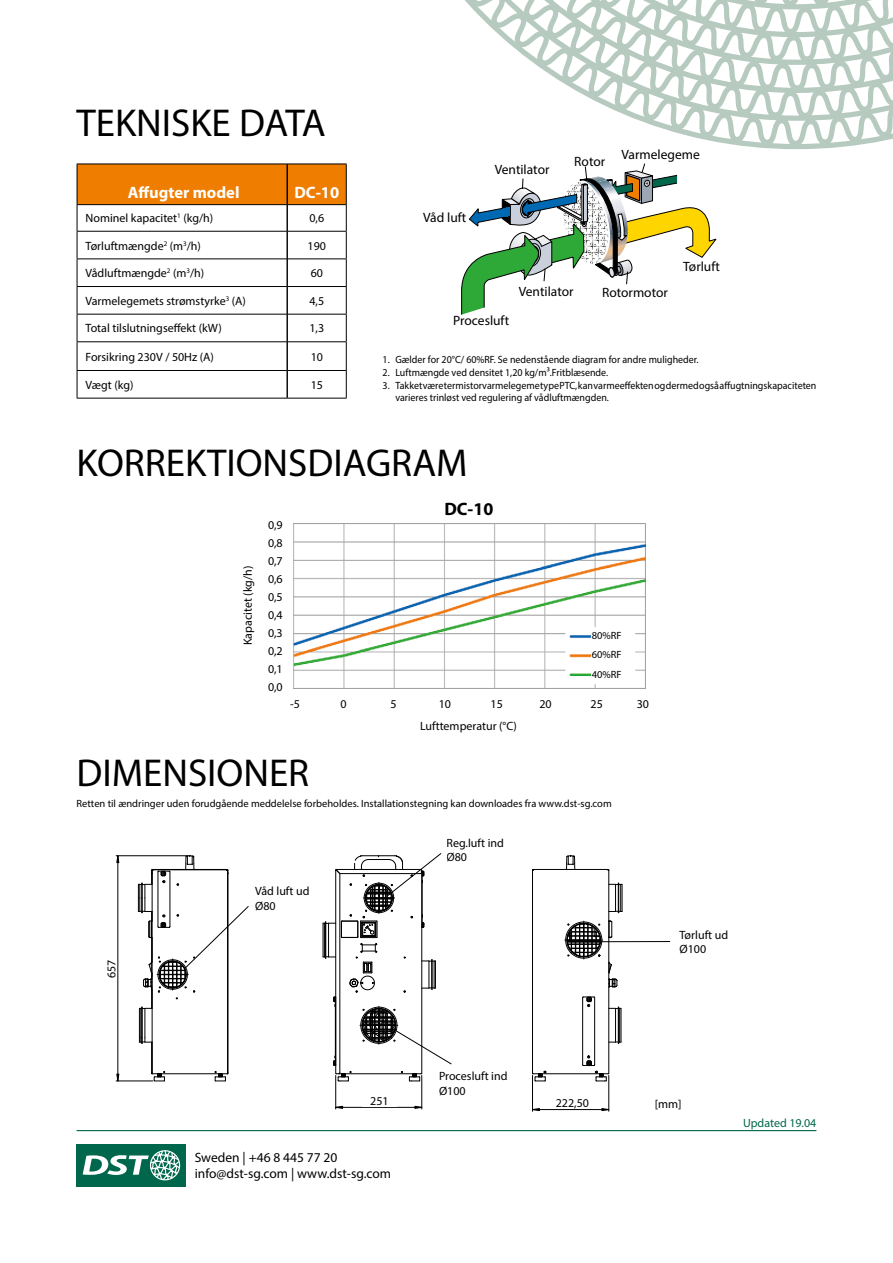
<style>
.page{position:relative;width:893px;height:1263px;background:#fff}
.page>*{position:absolute;margin:0;border:0;box-sizing:border-box;transform-origin:0 0}
.t1{font:39px "Myriad Pro";color:#000}
.t2{font:700 18px "Myriad Pro";color:#000}
.t3{font:700 16.5px "Myriad Pro";color:#fff}
.t4{font:13.5px/16.2px "Myriad Pro";color:#000}
.t5{font:12px/18px "Myriad Pro";color:#000}
.t6{font:12px "Myriad Pro";color:#00674b}
.t7{font:10.5px/12.6px "Myriad Pro";color:#000;scale:.95 1}
.t8{font:10.5px/19.5px "Myriad Pro";color:#000;text-align:justify}
.t9{font:8.25px "Arial";color:#000}
.t10{font:4.2px "Century Gothic";color:#000}
</style>
<div class="page">
<hr style="left:77px;top:1130px;width:739px;height:1px;background:#00674b">
<svg style="left:465px;top:0;width:428px;height:149px"></svg>
<div style="left:77px;top:1144px;width:109px;height:42px;background:#00674c"></div>
<svg style="left:83px;top:1150px;width:98px;height:31px"></svg>
<hr style="left:533px;top:1073px;width:75px;height:1px;background:#000">
<hr style="left:533px;top:869px;width:75px;height:1px;background:#000">
<hr style="left:532px;top:870px;width:1px;height:204px;background:#000">
<svg style="left:532px;top:1071px;width:14px;height:11px"></svg>
<hr style="left:335px;top:1075px;width:1px;height:34px;background:#000">
<hr style="left:421px;top:1075px;width:1px;height:34px;background:#000">
<hr style="left:336px;top:1107px;width:86px;height:1px;background:#000">
<svg style="left:335px;top:1106px;width:8px;height:3px"></svg>
<svg style="left:415px;top:1106px;width:7px;height:3px"></svg>
<svg style="left:565px;top:855px;width:58px;height:227px"></svg>
<hr style="left:532px;top:1075px;width:1px;height:36px;background:#000">
<hr style="left:608px;top:1075px;width:1px;height:36px;background:#000">
<hr style="left:532px;top:1109px;width:77px;height:1px;background:#000">
<svg style="left:533px;top:1108px;width:7px;height:3px"></svg>
<svg style="left:602px;top:1108px;width:7px;height:3px"></svg>
<hr style="left:116px;top:1081px;width:37px;height:1px;background:#000">
<hr style="left:116px;top:855px;width:72px;height:1px;background:#000">
<hr style="left:118px;top:856px;width:1px;height:225px;background:#000">
<svg style="left:116px;top:1074px;width:3px;height:7px"></svg>
<svg style="left:116px;top:855px;width:3px;height:8px"></svg>
<hr style="left:596px;top:941px;width:74px;height:1px;background:#000">
<svg style="left:138px;top:855px;width:111px;height:227px"></svg>
<svg style="left:323px;top:853px;width:129px;height:229px"></svg>
<img style="left:293px;top:523px;width:352px;height:165px">
<svg style="left:461px;top:163px;width:255px;height:152px"></svg>
<div style="left:591px;top:630px;width:39px;height:50px;background:#fff"></div>
<div style="left:287px;top:164px;width:59px;height:41px;background:#ef7d00"></div>
<hr style="left:287px;top:164px;width:60px;height:1px;background:#000">
<hr style="left:346px;top:164px;width:1px;height:40px;background:#000">
<hr style="left:287px;top:204px;width:60px;height:1px;background:#000">
<hr style="left:287px;top:398px;width:60px;height:1px;background:#000">
<div style="left:77px;top:164px;width:210px;height:41px;background:#ef7d00"></div>
<hr style="left:287px;top:164px;width:1px;height:40px;background:#000">
<hr style="left:77px;top:164px;width:210px;height:1px;background:#000">
<hr style="left:77px;top:164px;width:1px;height:40px;background:#000">
<hr style="left:77px;top:204px;width:210px;height:1px;background:#000">
<hr style="left:77px;top:398px;width:210px;height:1px;background:#000">
<svg style="left:77px;top:205px;width:270px;height:193px"></svg>
<hr style="left:77px;top:258px;width:210px;height:1px;background:#000">
<h1 class="t1" style="left:77px;top:98px;width:251px">TEKNISKE DATA</h1>
<h3 class="t3" style="left:128px;top:182px;width:113px">Affugter model</h3>
<p class="t5" style="left:86px;top:209px;width:129px">Nominel kapacitet<sup>1</sup> (kg/h)</p>
<p class="t5" style="left:86px;top:236px;width:117px">Tørluftmængde<sup>2</sup> (m<sup>3</sup>/h)</p>
<p class="t5" style="left:86px;top:264px;width:120px">Vådluftmængde<sup>2</sup> (m<sup>3</sup>/h)</p>
<p class="t5" style="left:86px;top:292px;width:162px">Varmelegemets strømstyrke<sup>3</sup> (A)</p>
<p class="t5" style="left:86px;top:319px;width:138px">Total tilslutningseffekt (kW)</p>
<p class="t5" style="left:86px;top:347px;width:130px">Forsikring 230V / 50Hz (A)</p>
<p class="t5" style="left:86px;top:376px;width:49px">Vægt (kg)</p>
<h3 class="t3" style="left:294px;top:182px;width:46px">DC-10</h3>
<p class="t5" style="left:309px;top:209px;width:16px">0,6</p>
<p class="t5" style="left:308px;top:236px;width:20px">190</p>
<p class="t5" style="left:311px;top:264px;width:14px">60</p>
<p class="t5" style="left:309px;top:292px;width:16px">4,5</p>
<p class="t5" style="left:309px;top:319px;width:16px">1,3</p>
<p class="t5" style="left:311px;top:347px;width:14px">10</p>
<p class="t5" style="left:311px;top:376px;width:14px">15</p>
<p class="t4" style="left:423px;top:209px;width:45px">Våd luft</p>
<p class="t4" style="left:495px;top:161px;width:56px">Ventilator</p>
<p class="t4" style="left:574px;top:153px;width:32px">Rotor</p>
<p class="t4" style="left:622px;top:146px;width:80px">Varmelegeme</p>
<p class="t4" style="left:683px;top:258px;width:38px">Tørluft</p>
<p class="t4" style="left:519px;top:283px;width:56px">Ventilator</p>
<p class="t4" style="left:602px;top:284px;width:67px">Rotormotor</p>
<p class="t4" style="left:453px;top:312px;width:57px">Procesluft</p>
<p class="t7" style="left:383px;top:353px;width:334px">1. Gælder for 20°C/ 60%RF. Se nedenstående diagram for andre muligheder.</p>
<p class="t7" style="left:383px;top:366px;width:239px">2. Luftmængde ved densitet 1,20 kg/m3.Fritblæsende.</p>
<p class="t7" style="left:395px;top:378px;width:445px;text-indent:-13px">3. Takket være termistorvarmelegeme type PTC, kan varmeeffekten og dermed også affugtningskapaciteten varieres trinløst ved regulering af vådluftmængden.</p>
<h1 class="t1" style="left:77px;top:439px;width:392px">KORREKTIONSDIAGRAM</h1>
<p class="t5" style="left:239px;top:645px;width:81px;rotate:-90deg">Kapacitet (kg/h)</p>
<p class="t5" style="left:268px;top:515px;width:16px;text-align:justify">0,9<br>0,8<br>0,7<br>0,6<br>0,5<br>0,4<br>0,3<br>0,2<br>0,1<br>0,0</p>
<h2 class="t2" style="left:444px;top:497px;width:51px">DC-10</h2>
<p class="t8" style="left:592px;top:625px;width:31px">80%RF 60%RF 40%RF</p>
<p class="t5" style="left:290px;top:694px;width:11px">-5</p>
<p class="t5" style="left:340px;top:694px;width:8px">0</p>
<p class="t5" style="left:391px;top:694px;width:8px">5</p>
<p class="t5" style="left:439px;top:694px;width:14px">10</p>
<p class="t5" style="left:491px;top:694px;width:14px">15</p>
<p class="t5" style="left:539px;top:694px;width:14px">20</p>
<p class="t5" style="left:591px;top:694px;width:14px">25</p>
<p class="t5" style="left:637px;top:694px;width:14px">30</p>
<p class="t5" style="left:420px;top:716px;width:98px">Lufttemperatur (°C)</p>
<h1 class="t1" style="left:77px;top:749px;width:234px">DIMENSIONER</h1>
<p class="t10" style="left:255px;top:771px;width:4px">3</p>
<p class="t8" style="left:77px;top:794px;width:537px">Retten til ændringer uden forudgående meddelelse forbeholdes. Installationstegning kan downloades fra www.dst-sg.com</p>
<p class="t5" style="left:102px;top:978px;width:20px;rotate:-90deg">657</p>
<p class="t9" style="left:108px;top:975px;width:15px;rotate:-90deg">657</p>
<p class="t5" style="left:255px;top:884px;width:56px;line-height:14.4px">Våd luft ud<br>Ø80</p>
<p class="t5" style="left:447px;top:836px;width:59px;line-height:14.4px">Reg.luft ind<br>Ø80</p>
<p class="t5" style="left:439px;top:1069px;width:70px;line-height:14.4px">Procesluft ind<br>Ø100</p>
<p class="t5" style="left:370px;top:1092px;width:20px">251</p>
<p class="t5" style="left:556px;top:1094px;width:35px">222,50</p>
<p class="t9" style="left:372px;top:1097px;width:15px">251</p>
<p class="t9" style="left:558px;top:1099px;width:27px">222,50</p>
<p class="t4" style="left:195px;top:1149px;width:198px">Sweden | +46 8 445 77 20 info@dst-sg.com | www.dst-sg.com</p>
<p class="t5" style="left:679px;top:927px;width:50px;line-height:14.4px">Tørluft ud<br>Ø100</p>
<p class="t5" style="left:655px;top:1095px;width:28px">[mm]</p>
<p class="t6" style="left:743px;top:1116px;width:75px">Updated 19.04</p>
</div>
